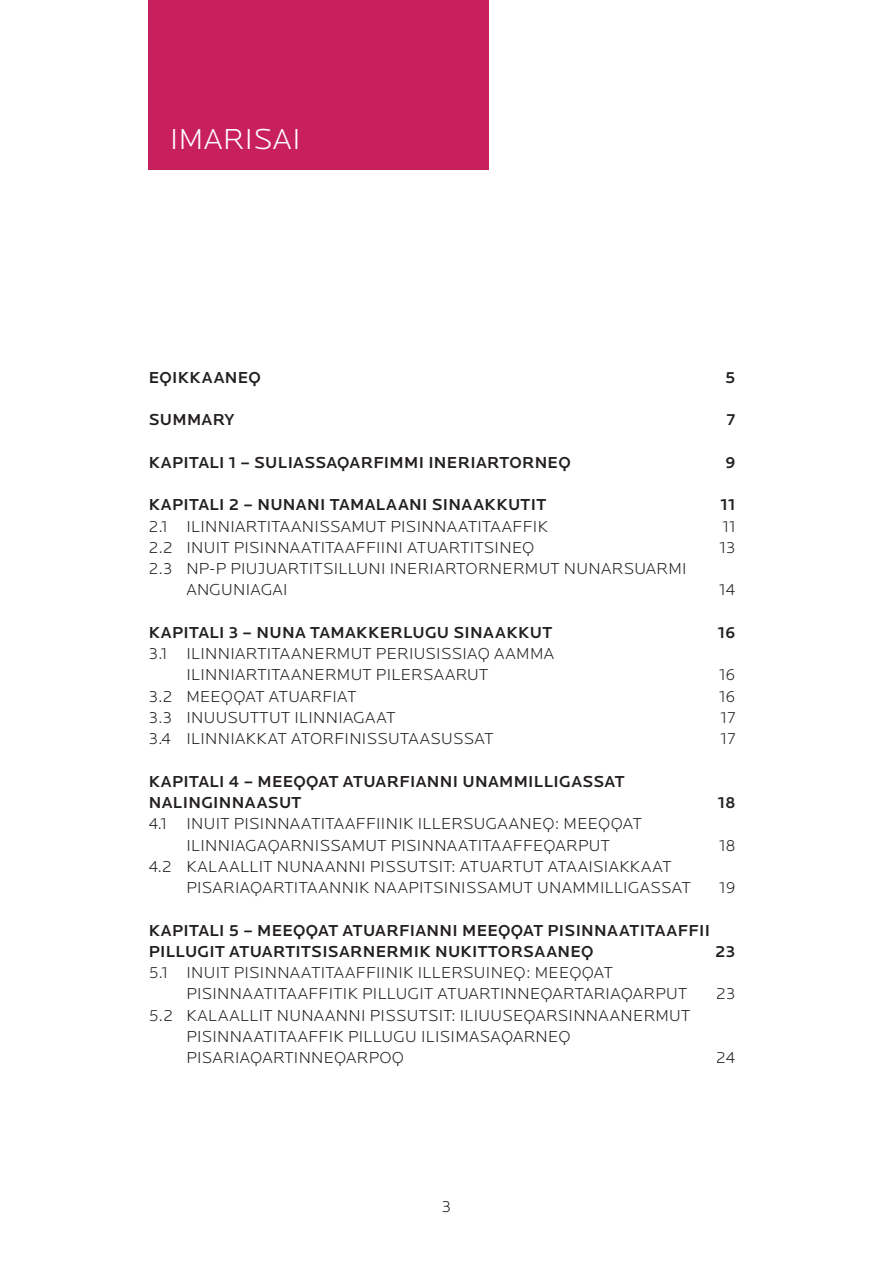
<style>
.page{position:relative;width:893px;height:1263px;background:#fff}
.page>*{position:absolute;margin:0;border:0;box-sizing:border-box;transform-origin:0 0}
.TOC-rubrik{font:300 30px "Locator";letter-spacing:.02em;color:#fff}
.t1{font:300 16.5px/21.3px "Locator";letter-spacing:.02em;color:#231f20}
.t2{font:500 16.5px/21.3px "Locator";letter-spacing:.02em;color:#231f20}
</style>
<div class="page">
<div style="left:149px;top:0;width:340px;height:170px;background:#c7205c"></div>
<p class="TOC-rubrik" style="left:170px;top:123px;width:132px">IMARISAI</p>
<p class="t2" style="left:149px;top:367px;width:114px">EQIKKAANEQ</p>
<p class="t2" style="left:725px;top:367px;width:12px">5</p>
<p class="t2" style="left:149px;top:409px;width:87px">SUMMARY</p>
<p class="t2" style="left:727px;top:409px;width:10px">7</p>
<p class="t2" style="left:149px;top:452px;width:423px">KAPITALI 1 – SULIASSAQARFIMMI INERIARTORNEQ</p>
<p class="t2" style="left:725px;top:452px;width:12px">9</p>
<p class="t2" style="left:149px;top:495px;width:399px">KAPITALI 2 – NUNANI TAMALAANI SINAAKKUTIT</p>
<p class="t2" style="left:720px;top:495px;width:16px">11</p>
<p class="t1" style="left:149px;top:516px;width:401px">2.1 ILINNIARTITAANISSAMUT PISINNAATITAAFFIK</p>
<p class="t1" style="left:722px;top:516px;width:14px">11</p>
<p class="t1" style="left:149px;top:537px;width:387px">2.2 INUIT PISINNAATITAAFFIINI ATUARTITSINEQ</p>
<p class="t1" style="left:720px;top:537px;width:17px">13</p>
<p class="t1" style="left:186px;top:558px;width:502px;text-indent:-38px">2.3 NP-P PIUJUARTITSILLUNI INERIARTORNERMUT NUNARSUARMI<br>ANGUNIAGAI</p>
<p class="t1" style="left:719px;top:580px;width:18px">14</p>
<p class="t2" style="left:149px;top:622px;width:405px">KAPITALI 3 – NUNA TAMAKKERLUGU SINAAKKUT</p>
<p class="t2" style="left:718px;top:622px;width:19px">16</p>
<p class="t1" style="left:186px;top:643px;width:369px;text-indent:-38px">3.1 ILINNIARTITAANERMUT PERIUSISSIAQ AAMMA<br>ILINNIARTITAANERMUT PILERSAARUT</p>
<p class="t1" style="left:719px;top:665px;width:18px">16</p>
<p class="t1" style="left:149px;top:686px;width:209px">3.2 MEEQQAT ATUARFIAT</p>
<p class="t1" style="left:719px;top:686px;width:18px">16</p>
<p class="t1" style="left:149px;top:707px;width:248px">3.3 INUUSUTTUT ILINNIAGAAT</p>
<p class="t1" style="left:720px;top:707px;width:16px">17</p>
<p class="t1" style="left:149px;top:729px;width:346px">3.4 ILINNIAKKAT ATORFINISSUTAASUSSAT</p>
<p class="t1" style="left:720px;top:729px;width:16px">17</p>
<p class="t2" style="left:149px;top:771px;width:477px">KAPITALI 4 – MEEQQAT ATUARFIANNI UNAMMILLIGASSAT<br>NALINGINNAASUT</p>
<p class="t2" style="left:718px;top:792px;width:19px">18</p>
<p class="t1" style="left:149px;top:814px;width:494px;text-align:center">4.1 INUIT PISINNAATITAAFFIINIK ILLERSUGAANEQ: MEEQQAT<br>ILINNIAGAQARNISSAMUT PISINNAATITAAFFEQARPUT</p>
<p class="t1" style="left:186px;top:856px;width:506px;text-indent:-38px">4.2 KALAALLIT NUNAANNI PISSUTSIT: ATUARTUT ATAAISIAKKAAT<br>PISARIAQARTITAANNIK NAAPITSINISSAMUT UNAMMILLIGASSAT</p>
<p class="t1" style="left:719px;top:835px;width:18px">18</p>
<p class="t1" style="left:719px;top:877px;width:18px">19</p>
<p class="t2" style="left:149px;top:920px;width:563px">KAPITALI 5 – MEEQQAT ATUARFIANNI MEEQQAT PISINNAATITAAFFII<br>PILLUGIT ATUARTITSISARNERMIK NUKITTORSAANEQ</p>
<p class="t2" style="left:715px;top:941px;width:22px">23</p>
<p class="t1" style="left:186px;top:962px;width:502px;text-indent:-38px">5.1 INUIT PISINNAATITAAFFIINIK ILLERSUINEQ: MEEQQAT<br>PISINNAATITAAFFITIK PILLUGIT ATUARTINNEQARTARIAQARPUT</p>
<p class="t1" style="left:186px;top:1005px;width:505px;text-indent:-38px">5.2 KALAALLIT NUNAANNI PISSUTSIT: ILIUUSEQARSINNAANERMUT<br>PISINNAATITAAFFIK PILLUGU ILISIMASAQARNEQ<br>PISARIAQARTINNEQARPOQ</p>
<p class="t1" style="left:716px;top:984px;width:21px">23</p>
<p class="t1" style="left:716px;top:1047px;width:21px">24</p>
<p class="t1" style="left:442px;top:1196px;width:11px">3</p>
</div>
